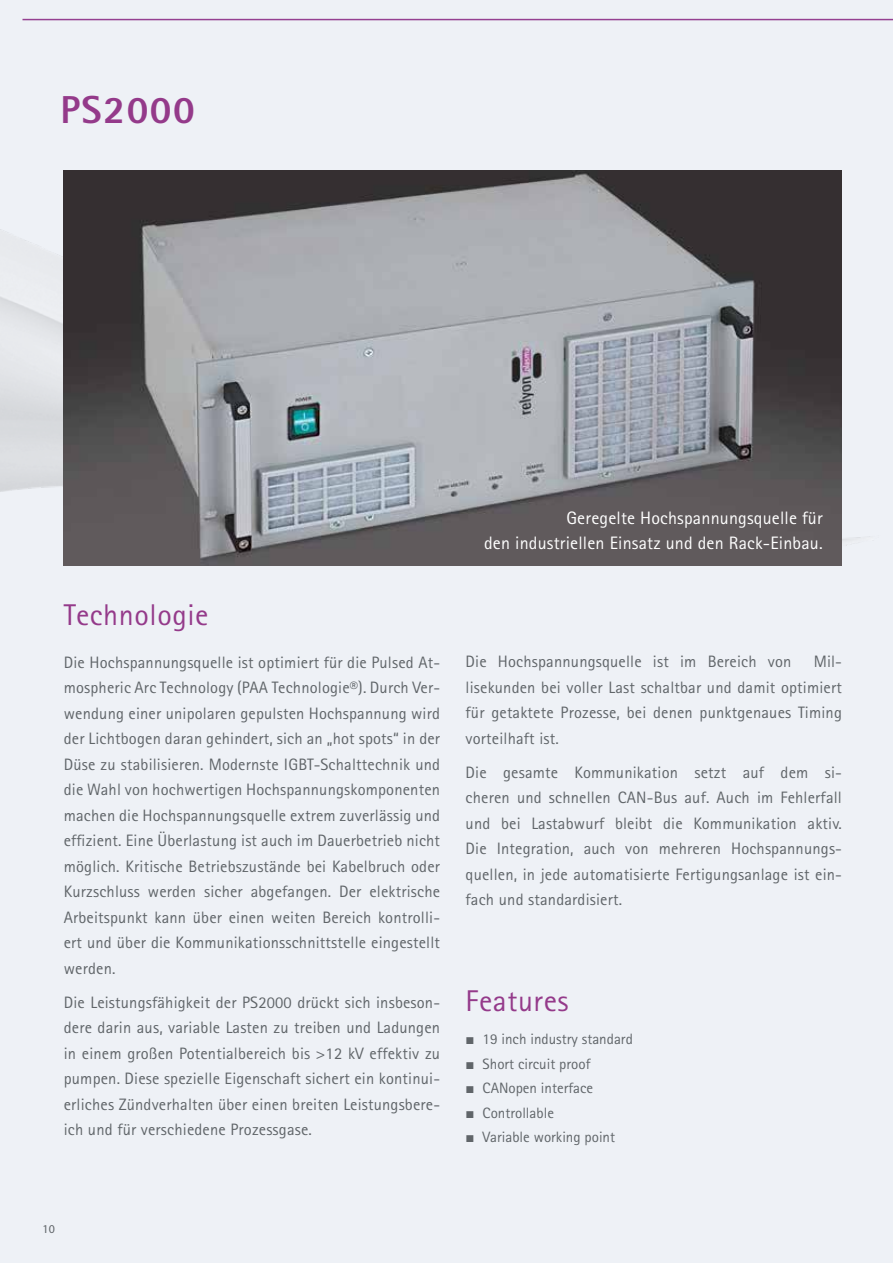
<style>
.page{position:relative;width:893px;height:1263px;background:#eef1f6}
.page>*{position:absolute;margin:0;border:0;box-sizing:border-box;transform-origin:0 0}
.t1{font:800 39px "Rotis Sans Serif Std";letter-spacing:.04em;color:#943a8a}
.t2{font:30px "Rotis Sans Serif Std";letter-spacing:.02em;color:#943a8a}
.t3{font:18px/25.5px "Rotis Sans Serif Std";letter-spacing:.01em;color:#fff;text-align:right}
.t4{font:16.5px/25.5px "Rotis Sans Serif Std";letter-spacing:.01em;color:#606569;text-align:justify}
.t5{font:15px "Rotis Sans Serif Std";color:#606569}
.t6{font:12px "Myriad Pro";color:#606569}
.s1{font-family:"Times New Roman"}
</style>
<div class="page">
<img style="left:0;top:209px;width:870px;height:357px">
<img style="left:64px;top:170px;width:778px;height:396px">
<hr style="left:22px;top:19px;width:871px;height:1px;background:#954091">
<h1 class="t1" style="left:61px;top:85px;width:136px">PS2000</h1>
<p class="t3" style="left:484px;top:505px;width:340px">Geregelte Hochspannungsquelle für<br>den industriellen Einsatz und den Rack-Einbau.</p>
<h2 class="t2" style="left:64px;top:597px;width:146px">Technologie</h2>
<p class="t4" style="left:64px;top:649px;width:378px">Die Hochspannungsquelle ist optimiert für die Pulsed At&shy;mospheric Arc Technology (PAA Technologie®). Durch Ver&shy;wendung einer unipolaren gepulsten Hochspannung wird der Lichtbogen daran gehindert, sich an „hot spots“ in der Düse zu stabilisieren. Modernste IGBT-Schalttechnik und die Wahl von hochwertigen Hochspannungskomponenten machen die Hochspannungsquelle extrem zuverlässig und effizient. Eine Überlastung ist auch im Dauerbetrieb nicht möglich. Kritische Betriebszustände bei Kabelbruch oder Kurzschluss werden sicher abgefangen. Der elektrische Arbeitspunkt kann über einen weiten Bereich kontrolli&shy;ert und über die Kommunikationsschnittstelle eingestellt werden.</p>
<p class="t4" style="left:64px;top:989px;width:378px">Die Leistungsfähigkeit der PS2000 drückt sich insbeson&shy;dere darin aus, variable Lasten zu treiben und Ladungen in einem großen Potentialbereich bis &gt;12 kV effektiv zu pumpen. Diese spezielle Eigenschaft sichert ein kontinui&shy;erliches Zündverhalten über einen breiten Leistungsbere&shy;ich und für verschiedene Prozessgase.</p>
<h2 class="t2" style="left:466px;top:983px;width:105px">Features</h2>
<p class="t4" style="left:466px;top:649px;width:378px;text-indent:348px">Mil&shy;lisekunden bei voller Last schaltbar und damit optimiert für getaktete Prozesse, bei denen punktgenaues Timing vorteilhaft ist.</p>
<p class="t4" style="left:466px;top:759px;width:378px">Die gesamte Kommunikation setzt auf dem si&shy;cheren und schnellen CAN-Bus auf. Auch im Fehlerfall und bei Lastabwurf bleibt die Kommunikation aktiv.<br>Die Integration, auch von mehreren Hochspannungs&shy;quellen, in jede automatisierte Fertigungsanlage ist ein&shy;fach und standardisiert.</p>
<p class="t4" style="left:466px;top:649px;width:327px">Die Hochspannungsquelle ist im Bereich von</p>
<p class="t5" style="left:466px;top:1030px;width:169px"><span class="s1">■</span> 19 inch industry standard</p>
<p class="t5" style="left:466px;top:1055px;width:126px"><span class="s1">■</span> Short circuit proof</p>
<p class="t5" style="left:466px;top:1079px;width:129px"><span class="s1">■</span> CANopen interface</p>
<p class="t5" style="left:466px;top:1104px;width:90px"><span class="s1">■</span> Controllable</p>
<p class="t5" style="left:466px;top:1128px;width:151px"><span class="s1">■</span> Variable working point</p>
<p class="t6" style="left:43px;top:1222px;width:14px">10</p>
</div>
